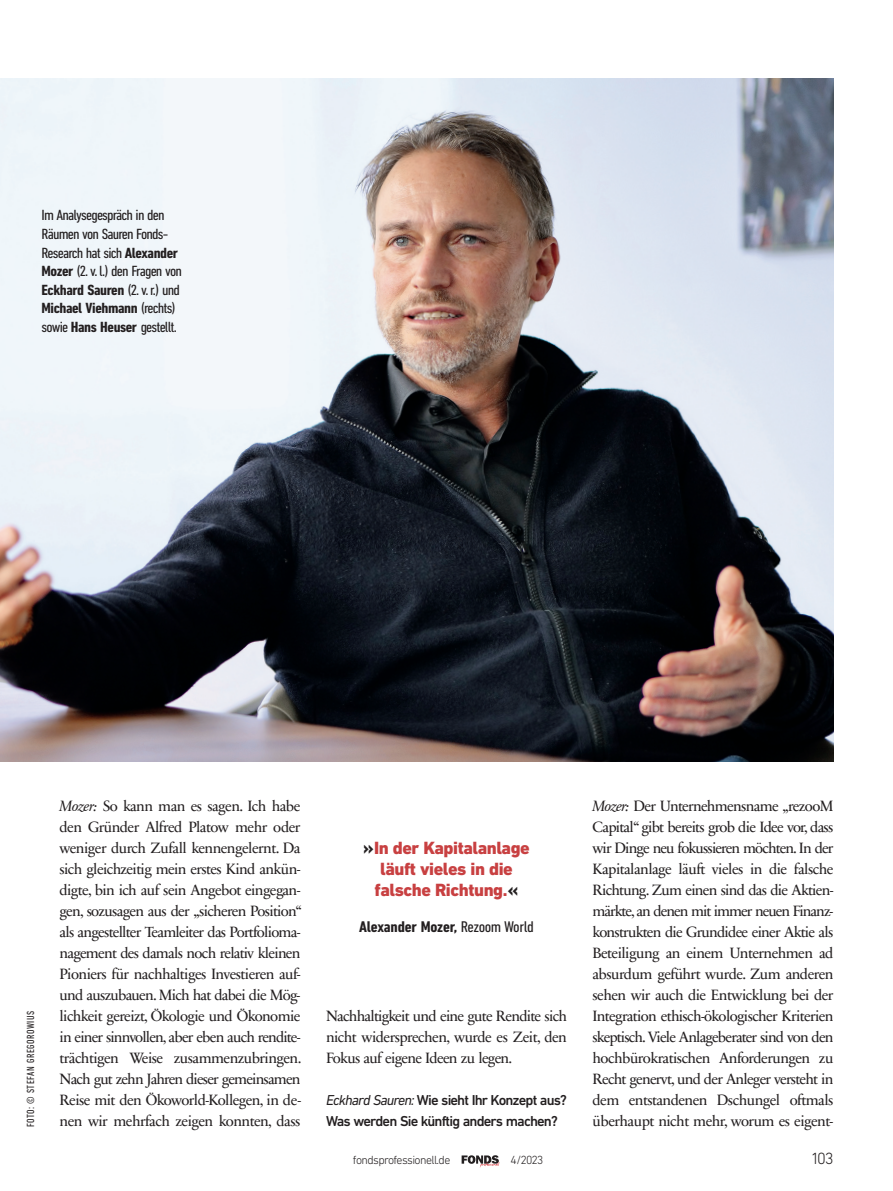
<style>
.page{position:relative;width:893px;height:1191px;background:#fff}
.page>*{position:absolute;margin:0;border:0;box-sizing:border-box;transform-origin:0 0}
.t1{font:800 18px/21px "DIN Next LT Pro";letter-spacing:-.025em;color:#c84041;text-align:center}
.t2{font:300 16.5px "DIN Next LT Pro";color:#231f20}
.t3{font:700 condensed 15.75px "DIN Next LT Pro";letter-spacing:-.01em;color:#231f20;scale:1.11 1}
.t4{font:15px/21px "Sabon Next LT";letter-spacing:-.035em;color:#231f20;text-align:justify}
.t5{font:condensed 15px/18.6px "DIN Next LT Pro";letter-spacing:-.05em;color:#231f20;scale:1.11 1}
.t6{font:500 14.7px/21px "DIN Next LT Pro";letter-spacing:-.06em;color:#231f20}
.t7{font:300 12px "DIN Next LT Pro";letter-spacing:-.05em;color:#231f20}
.t8{font:condensed 10.5px "DIN Next LT Pro";letter-spacing:.05em;color:#231f20}
.s1{font-weight:700}
.s2{font-style:italic}
.s3{color:#231f20}
.s4{font-weight:400}
.s5{font-weight:400;font-style:italic}
</style>
<div class="page">
<img style="left:0;top:79px;width:833px;height:682px">
<svg style="left:462px;top:1155px;width:37px;height:12px"></svg>
<p class="t5" style="left:42px;top:207px;width:128px">Im Analysegespräch in den<br>Räumen von Sauren Fonds-<br>Research hat sich <span class="s1">Alexander<br>Mozer</span> (2. v. l.) den Fragen von<br><span class="s1">Eckhard Sauren</span> (2. v. r.) und<br><span class="s1">Michael Viehmann</span> (rechts) sowie <span class="s1">Hans Heuser</span> gestellt.</p>
<p class="t8" style="left:27px;top:1127px;width:118px;rotate:-90deg">FOTO: © STEFAN GREGOROWIUS</p>
<p class="t4" style="left:60px;top:794px;width:244px"><span class="s2">Mozer:</span> So kann man es sagen. Ich habe den Gründer Alfred Platow mehr oder weniger durch Zufall kennengelernt. Da sich gleichzeitig mein erstes Kind ankün&shy;digte, bin ich auf sein Angebot eingegan&shy;gen, sozusagen aus der „sicheren Position“ als angestellter Teamleiter das Portfolioma&shy;nagement des damals noch relativ kleinen Pioniers für nachhaltiges Investieren auf&shy;und auszubauen. Mich hat dabei die Mög&shy;lichkeit gereizt, Ökologie und Ökonomie in einer sinnvollen, aber eben auch rendite - trächtigen Weise zusammenzubringen.<br>Nach gut zehn Jahren dieser gemeinsamen Reise mit den Ökoworld-Kollegen, in de&shy;nen wir mehrfach zeigen konnten, dass</p>
<p class="t1" style="left:363px;top:838px;width:168px"><span class="s3">»</span>In der Kapitalanlage läuft vieles in die falsche Richtung.<span class="s3">«</span></p>
<p class="t3" style="left:359px;top:917px;width:159px">Alexander Mozer, <span class="s4">Rezoom World</span></p>
<p class="t4" style="left:326px;top:1004px;width:242px">Nachhaltigkeit und eine gute Rendite sich nicht widersprechen, wurde es Zeit, den Fokus auf eigene Ideen zu legen.</p>
<p class="t6" style="left:326px;top:1091px;width:242px"><span class="s5">Eckhard Sauren:</span> Wie sieht Ihr Konzept aus?<br>Was werden Sie künftig anders machen?</p>
<p class="t4" style="left:592px;top:794px;width:242px"><span class="s2">Mozer:</span> Der Unternehmensname „rezooM Capital“ gibt bereits grob die Idee vor, dass wir Dinge neu fokussieren möchten. In der Kapitalanlage läuft vieles in die falsche Richtung. Zum einen sind das die Aktien&shy;märkte, an denen mit immer neuen Finanz&shy;konstrukten die Grundidee einer Aktie als Beteiligung an einem Unternehmen ad absurdum geführt wurde. Zum anderen sehen wir auch die Entwicklung bei der Integration ethisch-ökologischer Kriterien skeptisch. Viele Anlageberater sind von den hochbürokratischen Anforderungen zu Recht genervt, und der Anleger versteht in dem entstandenen Dschungel oftmals überhaupt nicht mehr, worum es eigent-</p>
<p class="t7" style="left:353px;top:1152px;width:99px">fondsprofessionell.de</p>
<p class="t7" style="left:511px;top:1152px;width:34px">4/2023</p>
<p class="t2" style="left:812px;top:1148px;width:23px">103</p>
</div>
